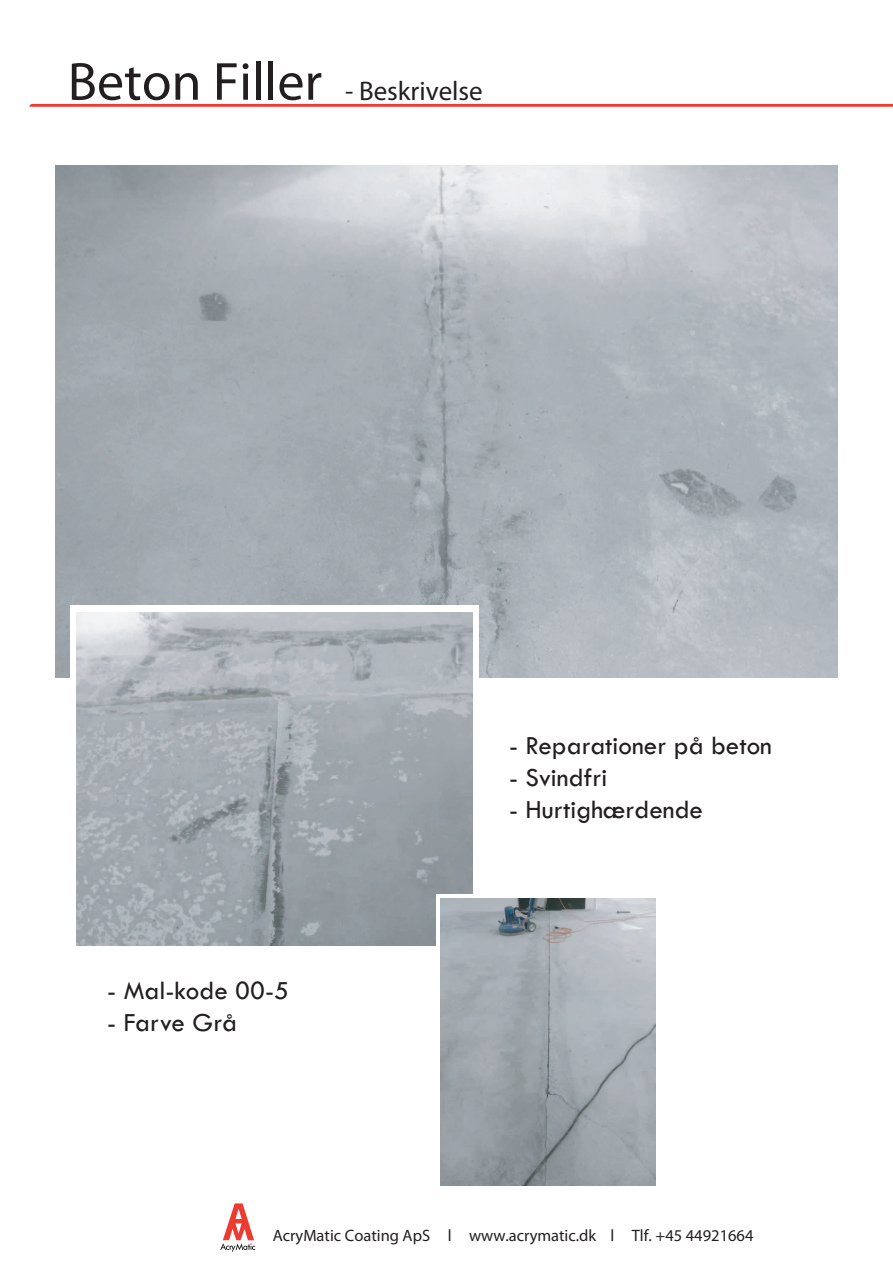
<style>
.page{position:relative;width:893px;height:1263px;background:#fff}
.page>*{position:absolute;margin:0;border:0;box-sizing:border-box;transform-origin:0 0}
.t1{font:27px "Tw Cen";color:#231f20}
.t2{font:27px "Myriad Pro";color:#231f20}
.t3{font:16.5px "Myriad Pro";color:#231f20}
.s1{font-size:54px}
</style>
<div class="page">
<img style="left:55px;top:166px;width:783px;height:512px">
<svg style="left:29px;top:104px;width:864px;height:3px;background:#ef4a42"></svg>
<div style="left:70px;top:605px;width:409px;height:313px;background:#fff"></div>
<img style="left:76px;top:612px;width:397px;height:334px">
<div style="left:436px;top:894px;width:302px;height:231px;background:#fff"></div>
<img style="left:441px;top:899px;width:215px;height:286px">
<svg style="left:220px;top:1203px;width:35px;height:49px"></svg>
<p class="t2" style="left:68px;top:74px;width:417px"><span class="s1">Beton Filler</span> - Beskrivelse</p>
<p class="t1" style="left:107px;top:974px;width:183px">- Mal-kode 00-5</p>
<p class="t1" style="left:107px;top:1007px;width:131px">- Farve Grå</p>
<p class="t1" style="left:509px;top:729px;width:264px">- Reparationer på beton</p>
<p class="t1" style="left:509px;top:761px;width:100px">- Svindfri</p>
<p class="t1" style="left:509px;top:794px;width:195px">- Hurtighærdende</p>
<p class="t3" style="left:273px;top:1225px;width:482px">AcryMatic Coating ApS l www.acrymatic.dk l Tlf. +45 44921664</p>
</div>
